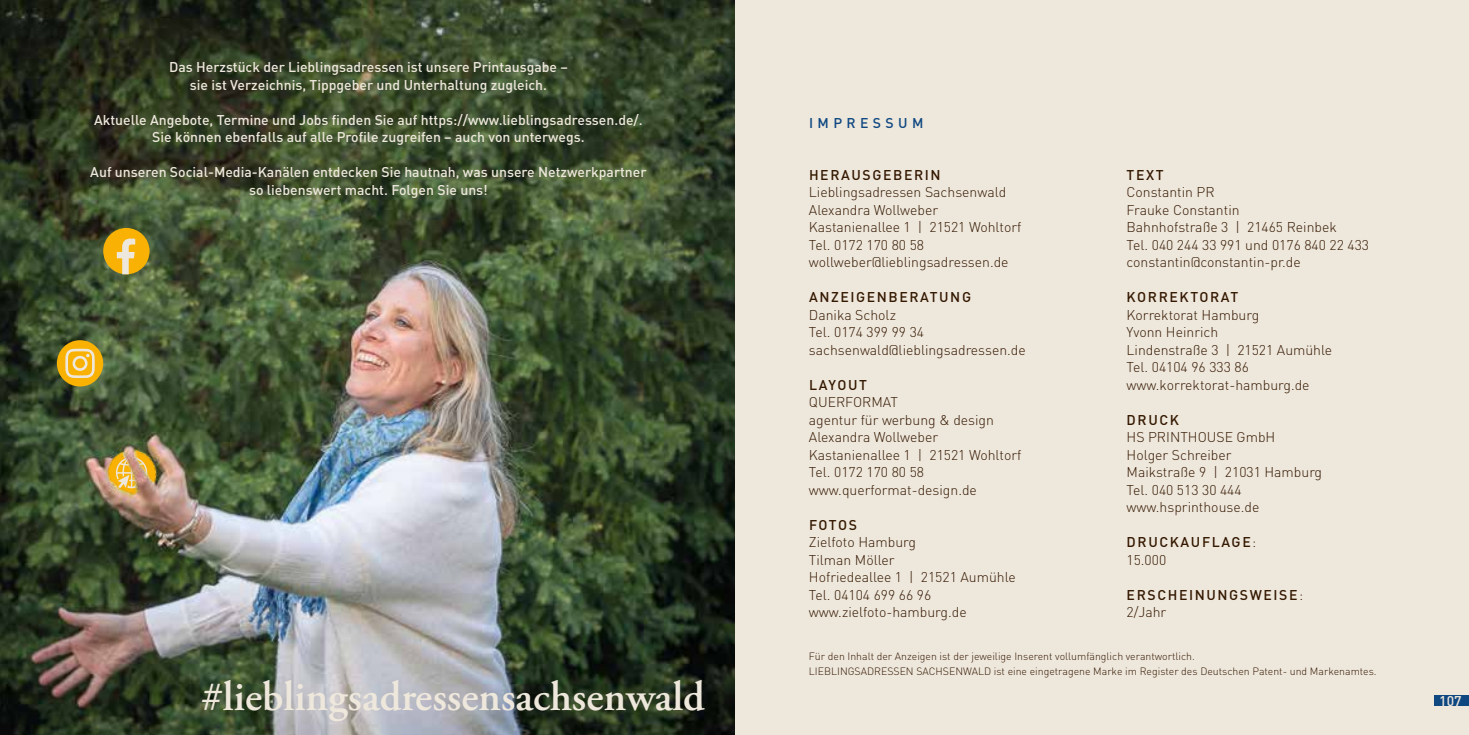
<style>
.page{position:relative;width:1469px;height:735px;background:#fff}
.page>*{position:absolute;margin:0;border:0;box-sizing:border-box;transform-origin:0 0}
.t1{font:600 42px "Adobe Garamond Pro";color:#eee7dc}
.t2{font:300 14px/17.5px "DIN";color:#341800}
.t3{font:500 14px/17.5px "DIN";color:#eee7dc;text-align:center}
.t4{font:500 14px/17.5px "DIN";letter-spacing:.115em;color:#341800}
.t5{font:500 14px "DIN";letter-spacing:.315em;color:#0f4881}
.t6{font:300 10.5px/15.8px "DIN";color:#341800}
.s1{font-weight:300}
</style>
<div class="page">
<div style="left:719px;top:0;width:749px;height:734px;background:#eee7dc"></div>
<img style="left:0;top:0;width:734px;height:734px">
<div style="left:103px;top:228px;width:47px;height:46px;background:#f9b104;border-radius:50%"></div>
<svg style="left:117px;top:238px;width:18px;height:36px"></svg>
<div style="left:57px;top:340px;width:46px;height:46px;background:#f9b104;border-radius:50%"></div>
<svg style="left:65px;top:348px;width:30px;height:30px"></svg>
<div style="left:1434px;top:694px;width:34px;height:11px;background:#0f4881"></div>
<p class="t3" style="left:169px;top:58px;width:400px">Das Herzstück der Lieblingsadressen ist unsere Printausgabe – sie ist Verzeichnis, Tippgeber und Unterhaltung zugleich.</p>
<p class="t3" style="left:94px;top:110px;width:550px">Aktuelle Angebote, Termine und Jobs finden Sie auf https://www.lieblingsadressen.de/.<br>Sie können ebenfalls auf alle Profile zugreifen – auch von unterwegs.</p>
<p class="t3" style="left:90px;top:163px;width:558px">Auf unseren Social-Media-Kanälen entdecken Sie hautnah, was unsere Netzwerkpartner so liebenswert macht. Folgen Sie uns!</p>
<h1 class="t1" style="left:201px;top:672px;width:505px">#lieblingsadressensachsenwald</h1>
<p class="t5" style="left:809px;top:114px;width:116px">IMPRESSUM</p>
<p class="t4" style="left:809px;top:165px;width:133px">HERAUSGEBERIN</p>
<p class="t2" style="left:809px;top:183px;width:214px">Lieblingsadressen Sachsenwald<br>Alexandra Wollweber<br>Kastanienallee 1 | 21521 Wohltorf<br>Tel. 0172 170 80 58 wollweber@lieblingsadressen.de</p>
<p class="t4" style="left:809px;top:288px;width:164px">ANZEIGENBERATUNG</p>
<p class="t2" style="left:809px;top:305px;width:218px">Danika Scholz<br>Tel. 0174 399 99 34 sachsenwald@lieblingsadressen.de</p>
<p class="t4" style="left:809px;top:375px;width:60px">LAYOUT</p>
<p class="t2" style="left:809px;top:393px;width:214px">QUERFORMAT<br>agentur für werbung &amp; design<br>Alexandra Wollweber<br>Kastanienallee 1 | 21521 Wohltorf<br>Tel. 0172 170 80 58 www.querformat-design.de</p>
<p class="t4" style="left:809px;top:515px;width:49px">FOTOS</p>
<p class="t2" style="left:809px;top:533px;width:208px">Zielfoto Hamburg<br>Tilman Möller<br>Hofriedeallee 1 | 21521 Aumühle<br>Tel. 04104 699 66 96 www.zielfoto-hamburg.de</p>
<p class="t4" style="left:1126px;top:165px;width:39px">TEXT</p>
<p class="t2" style="left:1126px;top:183px;width:244px">Constantin PR<br>Frauke Constantin<br>Bahnhofstraße 3 | 21465 Reinbek<br>Tel. 040 244 33 991 und 0176 840 22 433 constantin@constantin-pr.de</p>
<p class="t4" style="left:1126px;top:288px;width:113px">KORREKTORAT</p>
<p class="t2" style="left:1126px;top:305px;width:207px">Korrektorat Hamburg<br>Yvonn Heinrich<br>Lindenstraße 3 | 21521 Aumühle<br>Tel. 04104 96 333 86 www.korrektorat-hamburg.de</p>
<p class="t4" style="left:1126px;top:410px;width:54px">DRUCK</p>
<p class="t2" style="left:1126px;top:428px;width:197px">HS PRINTHOUSE GmbH<br>Holger Schreiber<br>Maikstraße 9 | 21031 Hamburg<br>Tel. 040 513 30 444 www.hsprinthouse.de</p>
<p class="t4" style="left:1126px;top:533px;width:131px">DRUCKAUFLAGE<span class="s1">:<br>15.000</span></p>
<p class="t4" style="left:1126px;top:585px;width:178px">ERSCHEINUNGSWEISE<span class="s1">:<br>2/Jahr</span></p>
<p class="t6" style="left:809px;top:647px;width:569px">Für den Inhalt der Anzeigen ist der jeweilige Inserent vollumfänglich verantwortlich.<br>LIEBLINGSADRESSEN SACHSENWALD ist eine eingetragene Marke im Register des Deutschen Patent- und Markenamtes.</p>
<p class="t3" style="left:1439px;top:691px;width:24px">107</p>
</div>
